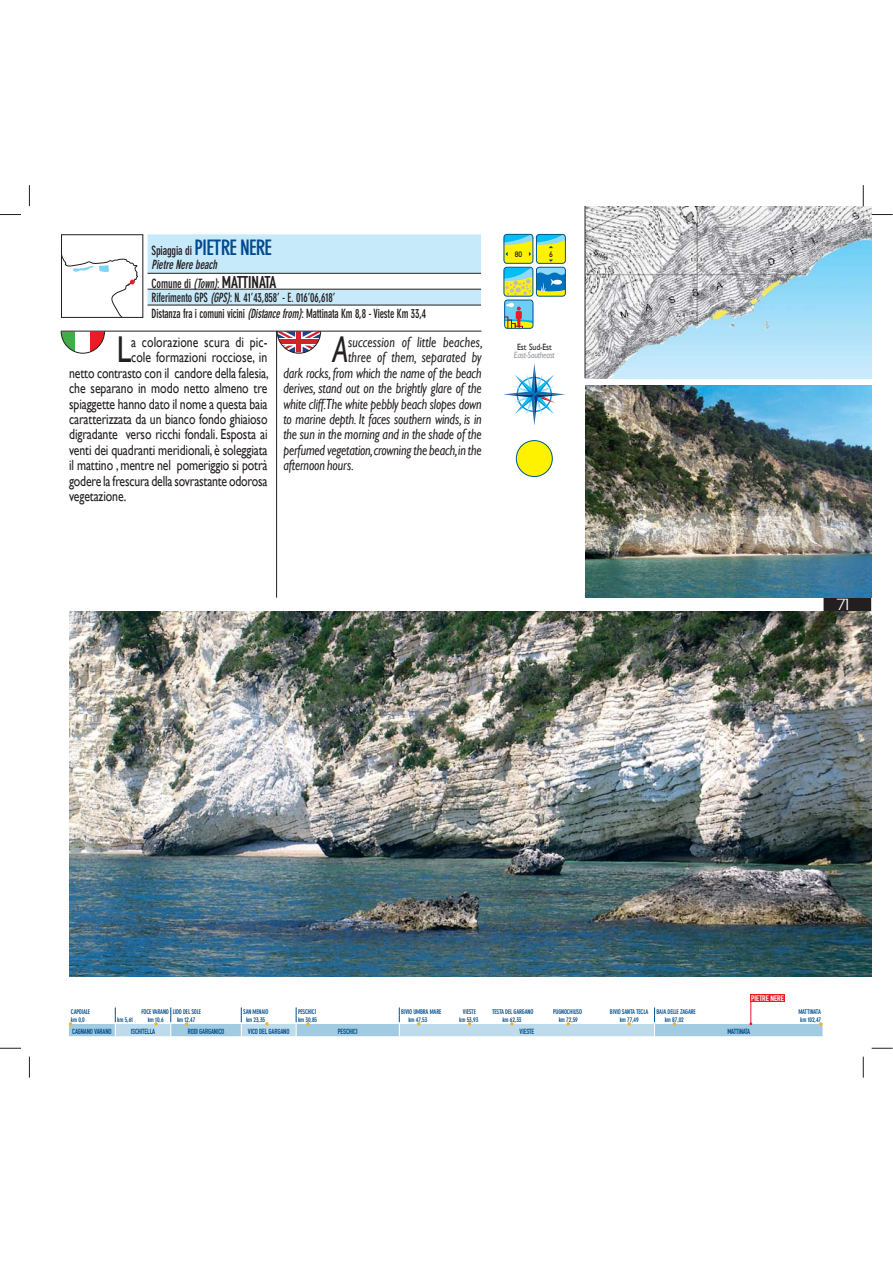
<style>
.page{position:relative;width:893px;height:1263px;background:#fff}
.page>*{position:absolute;margin:0;border:0;box-sizing:border-box;transform-origin:0 0}
.t1{font:37.35px "Gill Sans";color:#231f20;scale:.8 1}
.t2{font:italic 37.35px "Gill Sans";color:#231f20;scale:.8 1}
.t3{font:14.7px "Gill Sans";letter-spacing:-.01em;color:#231f20;scale:.8 1}
.t4{font:italic 14.7px "Gill Sans";letter-spacing:-.01em;color:#231f20;scale:.8 1}
.t5{font:italic 14.7px "Gill Sans";letter-spacing:.015em;color:#231f20;scale:.8 1}
.t6{font:italic 14.7px "Gill Sans";letter-spacing:.01em;color:#231f20;scale:.8 1}
.t7{font:700 condensed 12.6px/15.9px "DIN Neuzeit Grotesk";letter-spacing:-.01em;color:#231f20;scale:.85 1}
.t8{font:italic 700 condensed 12.6px/18.8px "DIN Neuzeit Grotesk";color:#231f20;scale:.9 1}
.t9{font:700 condensed 12.6px "DIN Neuzeit Grotesk";letter-spacing:-.01em;color:#231f20;scale:.9 1}
.t10{font:italic 9.15px "Gill Sans";letter-spacing:-.02em;color:#939598;scale:.85 1}
.t11{font:9.15px "Gill Sans";letter-spacing:-.02em;color:#231f20;scale:.85 1}
.t12{font:7.95px "DIN Engschrift";color:#fff;scale:1.06 1}
.t13{font:7.8px "DIN Mittelschrift";color:#231f20}
.t14{font:7.35px "DIN Engschrift";letter-spacing:-.02em;color:#004b88}
.t15{font:700 condensed 6.45px "DIN Neuzeit Grotesk";letter-spacing:-.03em;color:#004b88}
.s1{font-size:21px;color:#004a8f}
.s2{font-style:normal}
.s3{font-family:"DIN Engschrift";font-weight:400;font-style:normal;font-stretch:normal;font-size:16.8px}
.s4{font-style:italic}
</style>
<div class="page">
<div style="left:823px;top:598px;width:48px;height:14px;background:#231f20"></div>
<img style="left:585px;top:386px;width:286px;height:212px">
<hr style="left:276px;top:331px;width:1px;height:267px;background:#231f20">
<svg style="left:60px;top:331px;width:45px;height:23px"></svg>
<svg style="left:276px;top:332px;width:45px;height:22px"></svg>
<hr style="left:61px;top:331px;width:420px;height:1px;background:#231f20">
<svg style="left:503px;top:234px;width:63px;height:95px"></svg>
<div style="left:61px;top:234px;width:82px;height:84px;border:1px solid #231f20"></div>
<svg style="left:148px;top:234px;width:333px;height:71px"></svg>
<hr style="left:148px;top:273px;width:333px;height:1px;background:#231f20">
<hr style="left:148px;top:289px;width:333px;height:1px;background:#231f20">
<hr style="left:148px;top:305px;width:333px;height:1px;background:#231f20">
<div style="left:516px;top:441px;width:36px;height:36px;background:#fff200;border-radius:50%"></div>
<div style="left:516px;top:440px;width:37px;height:37px;border:1px solid #00548e;border-radius:50%"></div>
<img style="left:69px;top:612px;width:802px;height:365px">
<svg style="left:61px;top:254px;width:77px;height:64px"></svg>
<svg style="left:69px;top:1002px;width:754px;height:34px"></svg>
<div style="left:750px;top:994px;width:35px;height:8px;background:#ed1c24"></div>
<img style="left:586px;top:207px;width:285px;height:171px">
<hr style="left:585px;top:207px;width:1px;height:171px;background:#231f20">
<svg style="left:503px;top:363px;width:62px;height:62px"></svg>
<svg style="left:0;top:214px;width:21px;height:1px"></svg>
<svg style="left:872px;top:214px;width:21px;height:1px"></svg>
<svg style="left:0;top:1048px;width:21px;height:1px"></svg>
<svg style="left:872px;top:1048px;width:21px;height:1px"></svg>
<svg style="left:29px;top:185px;width:1px;height:21px"></svg>
<svg style="left:29px;top:1057px;width:1px;height:21px"></svg>
<svg style="left:863px;top:185px;width:1px;height:21px"></svg>
<svg style="left:863px;top:1057px;width:1px;height:21px"></svg>
<p class="t9" style="left:151px;top:245px;width:135px">Spiaggia di <span class="s1">PIETRE NERE</span></p>
<p class="t8" style="left:151px;top:256px;width:140px">Pietre Nere beach<br><span class="s2">Comune di</span> (Town)<span class="s2">:</span> <span class="s3">MATTINATA</span></p>
<p class="t7" style="left:151px;top:290px;width:325px">Riferimento GPS <span class="s4">(GPS)</span>: N. 41’43,858’ - E. 016’06,618’<br>Distanza fra i comuni vicini <span class="s4">(Distance from)</span>: Mattinata Km 8,8 - Vieste Km 33,4</p>
<h1 class="t1" style="left:117px;top:328px;width:20px">L</h1>
<p class="t3" style="left:131px;top:333px;width:172px">a colorazione scura di pic-</p>
<p class="t3" style="left:131px;top:349px;width:172px">cole formazioni rocciose, in</p>
<p class="t3" style="left:69px;top:364px;width:251px">netto contrasto con il candore della falesia,</p>
<p class="t3" style="left:69px;top:380px;width:249px">che separano in modo netto almeno tre</p>
<p class="t3" style="left:69px;top:395px;width:249px">spiaggette hanno dato il nome a questa baia</p>
<p class="t3" style="left:69px;top:410px;width:249px">caratterizzata da un bianco fondo ghiaioso</p>
<p class="t3" style="left:69px;top:426px;width:249px">digradante verso ricchi fondali. Esposta ai</p>
<p class="t3" style="left:69px;top:441px;width:249px">venti dei quadranti meridionali, è soleggiata</p>
<p class="t3" style="left:69px;top:457px;width:249px">il mattino , mentre nel pomeriggio si potrà</p>
<p class="t3" style="left:69px;top:472px;width:249px">godere la frescura della sovrastante odorosa</p>
<p class="t3" style="left:69px;top:488px;width:73px">vegetazione.</p>
<h1 class="t2" style="left:333px;top:328px;width:21px">A</h1>
<p class="t5" style="left:348px;top:334px;width:170px">succession of little beaches,</p>
<p class="t6" style="left:348px;top:349px;width:168px">three of them, separated by</p>
<p class="t4" style="left:283px;top:364px;width:249px">dark rocks, from which the name of the beach</p>
<p class="t4" style="left:283px;top:380px;width:249px">derives, stand out on the brightly glare of the</p>
<p class="t4" style="left:283px;top:395px;width:249px">white cliff.The white pebbly beach slopes down</p>
<p class="t4" style="left:283px;top:411px;width:249px">to marine depth. It faces southern winds, is in</p>
<p class="t4" style="left:283px;top:426px;width:249px">the sun in the morning and in the shade of the</p>
<p class="t4" style="left:283px;top:441px;width:249px">perfumed vegetation, crowning the beach, in the</p>
<p class="t4" style="left:283px;top:457px;width:89px">afternoon hours.</p>
<p class="t13" style="left:515px;top:251px;width:9px">80</p>
<p class="t13" style="left:549px;top:251px;width:5px">6</p>
<p class="t11" style="left:517px;top:342px;width:42px">Est Sud-Est</p>
<p class="t10" style="left:514px;top:350px;width:49px">East-Southeast</p>
<p class="t12" style="left:751px;top:995px;width:32px">PIETRE NERE</p>
<p class="t15" style="left:71px;top:1010px;width:21px">CAPOIALE</p>
<p class="t15" style="left:142px;top:1010px;width:61px">FOCE VARANO LIDO DEL SOLE</p>
<p class="t15" style="left:243px;top:1010px;width:27px">SAN MENAIO</p>
<p class="t15" style="left:298px;top:1010px;width:20px">PESCHICI</p>
<p class="t15" style="left:401px;top:1010px;width:42px">BIVIO UMBRA MARE</p>
<p class="t15" style="left:463px;top:1010px;width:15px">VIESTE</p>
<p class="t15" style="left:492px;top:1010px;width:43px">TESTA DEL GARGANO</p>
<p class="t15" style="left:553px;top:1010px;width:30px">PUGNOCHIUSO</p>
<p class="t15" style="left:610px;top:1010px;width:40px">BIVIO SANTA TECLA</p>
<p class="t15" style="left:656px;top:1010px;width:41px">BAIA DELLE ZAGARE</p>
<p class="t15" style="left:798px;top:1010px;width:24px">MATTINATA</p>
<p class="t15" style="left:71px;top:1017px;width:16px">km 0,0</p>
<p class="t15" style="left:117px;top:1017px;width:17px">km 5,61</p>
<p class="t15" style="left:148px;top:1017px;width:17px">km 10,6</p>
<p class="t15" style="left:177px;top:1017px;width:20px">km 12,47</p>
<p class="t15" style="left:246px;top:1017px;width:21px">km 23,35</p>
<p class="t15" style="left:298px;top:1017px;width:21px">km 30,85</p>
<p class="t15" style="left:408px;top:1017px;width:21px">km 47,53</p>
<p class="t15" style="left:459px;top:1017px;width:21px">km 53,93</p>
<p class="t15" style="left:502px;top:1017px;width:21px">km 62,33</p>
<p class="t15" style="left:559px;top:1017px;width:21px">km 72,59</p>
<p class="t15" style="left:620px;top:1017px;width:21px">km 77,49</p>
<p class="t15" style="left:665px;top:1017px;width:21px">km 87,02</p>
<p class="t15" style="left:800px;top:1017px;width:22px">km 102,47</p>
<p class="t14" style="left:72px;top:1028px;width:41px">CAGNANO VARANO</p>
<p class="t14" style="left:131px;top:1028px;width:26px">ISCHITELLA</p>
<p class="t14" style="left:188px;top:1028px;width:38px">RODI GARGANICO</p>
<p class="t14" style="left:248px;top:1028px;width:43px">VICO DEL GARGANO</p>
<p class="t14" style="left:338px;top:1028px;width:21px">PESCHICI</p>
<p class="t14" style="left:519px;top:1028px;width:16px">VIESTE</p>
<p class="t14" style="left:727px;top:1028px;width:24px">MATTINATA</p>
</div>
